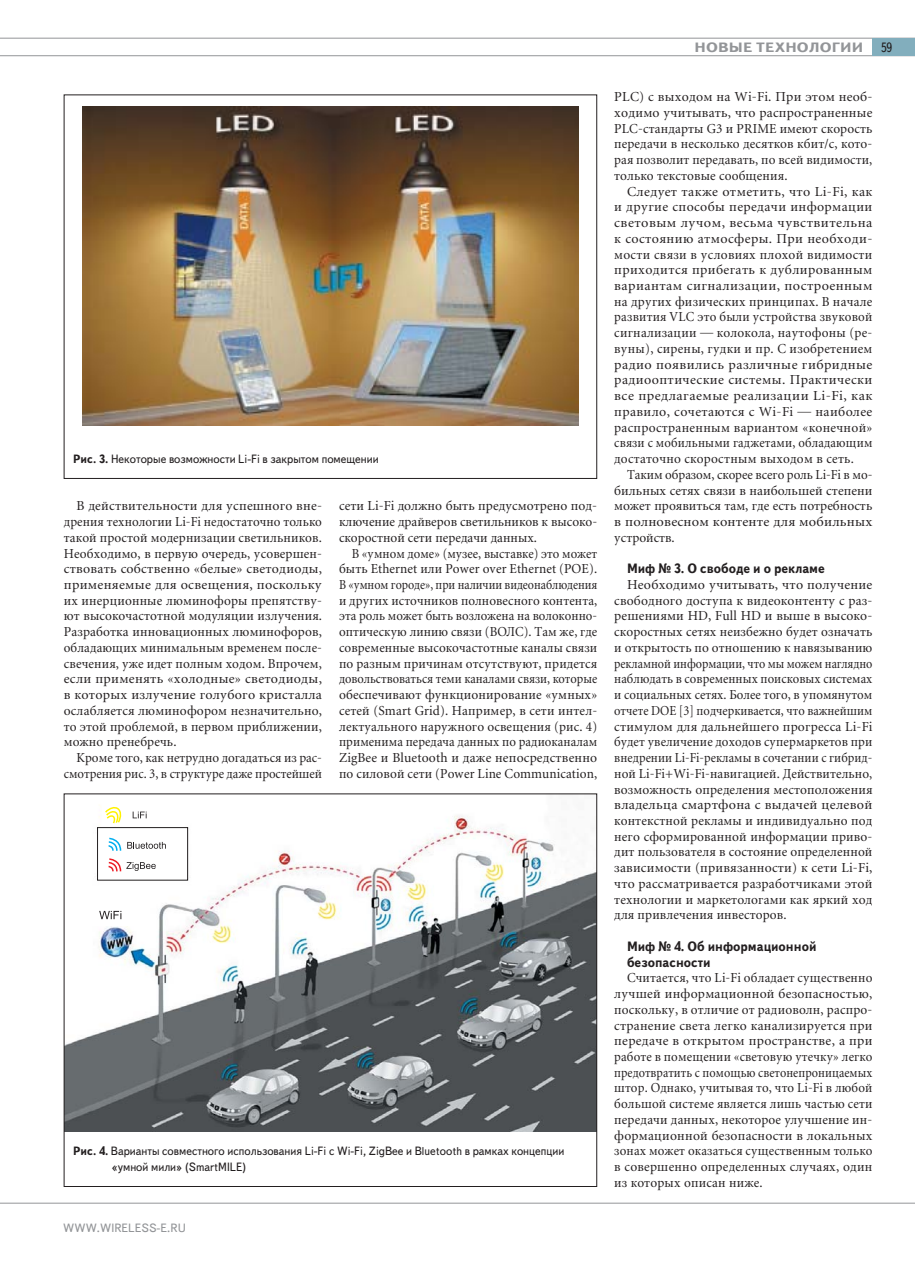
<style>
.page{position:relative;width:915px;height:1263px;background:#fff}
.page>*{position:absolute;margin:0;border:0;box-sizing:border-box;transform-origin:0 0}
.t1{font:13.5px/15.8px "Miniature";letter-spacing:.01em;color:#231f20;text-align:justify}
.t2{font:13.5px/15.8px "Miniature";letter-spacing:.01em;color:#231f20;text-align:justify;scale:.92 1}
.t3{font:13.5px/15.8px "Miniature";letter-spacing:.01em;color:#231f20;text-align:justify;scale:.95 1}
.t4{font:13.5px/15.8px "Miniature";letter-spacing:.01em;color:#231f20;text-align:right;scale:.94 1}
.t5{font:700 13.5px/15.8px "Text Book C";color:#231f20;scale:.95 1}
.t6{font:700 13.5px "Text Book C";letter-spacing:.01em;color:#939598;scale:1.17 1}
.t7{font:13.5px "Text Book C";color:#231f20;scale:.9 1}
.t8{font:12px/15.8px "Text Book C";color:#231f20;scale:.95 1}
.t9{font:12px "Text Book C";color:#939598}
.s1{font-weight:700}
</style>
<div class="page">
<hr style="left:0;top:1203px;width:914px;height:1px;background:#939598">
<hr style="left:0;top:38px;width:914px;height:1px;background:#939598">
<hr style="left:0;top:55px;width:914px;height:1px;background:#939598">
<div style="left:872px;top:38px;width:42px;height:18px;background:#82aebd"></div>
<img style="left:82px;top:107px;width:496px;height:318px">
<img style="left:66px;top:805px;width:529px;height:326px">
<div style="left:97px;top:827px;width:90px;height:53px;background:#fff"></div>
<div style="left:97px;top:827px;width:91px;height:53px;border:1px solid #231f20"></div>
<div style="left:102px;top:803px;width:48px;height:22px;background:#fff"></div>
<div style="left:88px;top:902px;width:46px;height:23px;background:#fff"></div>
<svg style="left:105px;top:806px;width:16px;height:18px"></svg>
<svg style="left:133px;top:811px;width:14px;height:7px"></svg>
<svg style="left:108px;top:837px;width:58px;height:35px"></svg>
<svg style="left:99px;top:911px;width:22px;height:8px"></svg>
<p class="t8" style="left:73px;top:451px;width:323px"><span class="s1">Рис. 3.</span> Некоторые возможности Li-Fi в закрытом помещении</p>
<p class="t1" style="left:64px;top:499px;width:259px;text-indent:13px">В действительности для успешного вне&shy;дрения технологии Li-Fi недостаточно только такой простой модернизации светильников.<br>Необходимо, в первую очередь, усовершен&shy;ствовать собственно «белые» светодиоды, применяемые для освещения, поскольку их инерционные люминофоры препятству&shy;ют высокочастотной модуляции излучения.<br>Разработка инновационных люминофоров, обладающих минимальным временем после&shy;свечения, уже идет полным ходом. Впрочем, если применять «холодные» светодиоды, в которых излучение голубого кристалла ослабляется люминофором незначительно, то этой проблемой, в первом приближении, можно пренебречь.</p>
<p class="t4" style="left:64px;top:751px;width:276px">Кроме того, как нетрудно догадаться из рас&shy;смотрения рис. 3, в структуре даже простейшей</p>
<p class="t1" style="left:339px;top:499px;width:259px">сети Li-Fi должно быть предусмотрено под&shy;ключение драйверов светильников к высоко&shy;скоростной сети передачи данных.</p>
<p class="t2" style="left:339px;top:546px;width:282px;text-indent:13px">В «умном доме» (музее, выставке) это может быть Ethernet или Power over Ethernet (POE).<br>В «умном городе», при наличии видеонаблюдения и других источников полновесного контента, эта роль может быть возложена на волоконно&shy;оптическую линию связи (ВОЛС). Там же, где современные высокочастотные каналы связи по разным причинам отсутствуют, придется довольствоваться теми каналами связи, которые обеспечивают функционирование «умных» сетей (Smart Grid). Например, в сети интел&shy;лектуального наружного освещения (рис. 4) применима передача данных по радиоканалам ZigBee и Bluetooth и даже непосредственно по силовой сети (Power Line Communication,</p>
<p class="t8" style="left:111px;top:1143px;width:478px;text-indent:-38px"><span class="s1">Рис. 4.</span> Варианты совместного использования Li-Fi с Wi-Fi, ZigBee и Bluetooth в рамках концепции «умной мили» (SmartMILE)</p>
<p class="t9" style="left:63px;top:1221px;width:124px">WWW.WIRELESS-E.RU</p>
<p class="t6" style="left:694px;top:40px;width:146px">НОВЫЕ ТЕХНОЛОГИИ</p>
<p class="t7" style="left:880px;top:39px;width:14px">59</p>
<p class="t1" style="left:614px;top:90px;width:259px">PLC) с выходом на Wi-Fi. При этом необ&shy;ходимо учитывать, что распространенные PLC-стандарты G3 и PRIME имеют скорость передачи в несколько десятков кбит/с, кото&shy;рая позволит передавать, по всей видимости, только текстовые сообщения.</p>
<p class="t1" style="left:614px;top:185px;width:259px;text-indent:13px">Следует также отметить, что Li-Fi, как и другие способы передачи информации световым лучом, весьма чувствительна к состоянию атмосферы. При необходи&shy;мости связи в условиях плохой видимости приходится прибегать к дублированным вариантам сигнализации, построенным на других физических принципах. В начале развития VLC это были устройства звуковой сигнализации — колокола, наутофоны (ре&shy;вуны), сирены, гудки и пр. С изобретением радио появились различные гибридные радиооптические системы. Практически все предлагаемые реализации Li-Fi, как правило, сочетаются с Wi-Fi — наиболее распространенным вариантом «конечной» связи с мобильными гаджетами, обладающим достаточно скоростным выходом в сеть.</p>
<p class="t4" style="left:614px;top:468px;width:276px;text-align:justify;text-indent:13px">Таким образом, скорее всего роль Li-Fi в мо&shy;бильных сетях связи в наибольшей степени может проявиться там, где есть потребность в полновесном контенте для мобильных устройств.</p>
<p class="t5" style="left:626px;top:561px;width:210px">Миф № 3. О свободе и о рекламе</p>
<p class="t1" style="left:614px;top:578px;width:259px;text-indent:13px">Необходимо учитывать, что получение свободного доступа к видеоконтенту с раз&shy;решениями HD, Full HD и выше в высоко&shy;скоростных сетях неизбежно будет означать и открытость по отношению к навязыванию рекламной информации, что мы можем наглядно наблюдать в современных поисковых системах и социальных сетях. Более того, в упомянутом отчете DOE [3] подчеркивается, что важнейшим стимулом для дальнейшего прогресса Li-Fi будет увеличение доходов супермаркетов при внедрении Li-Fi-рекламы в сочетании с гибрид&shy;ной Li-Fi+Wi-Fi-навигацией. Действительно, возможность определения местоположения владельца смартфона с выдачей целевой контекстной рекламы и индивидуально под него сформированной информации приво&shy;дит пользователя в состояние определенной зависимости (привязанности) к сети Li-Fi, что рассматривается разработчиками этой технологии и маркетологами как яркий ход для привлечения инвесторов.</p>
<p class="t5" style="left:626px;top:938px;width:201px">Миф № 4. Об информационной безопасности</p>
<p class="t3" style="left:614px;top:971px;width:273px;text-indent:13px">Считается, что Li-Fi обладает существенно лучшей информационной безопасностью, поскольку, в отличие от радиоволн, распро&shy;странение света легко канализируется при передаче в открытом пространстве, а при работе в помещении «световую утечку» легко предотвратить с помощью светонепроницаемых штор. Однако, учитывая то, что Li-Fi в любой большой системе является лишь частью сети передачи данных, некоторое улучшение ин&shy;формационной безопасности в локальных зонах может оказаться существенным только в совершенно определенных случаях, один из которых описан ниже.</p>
</div>
